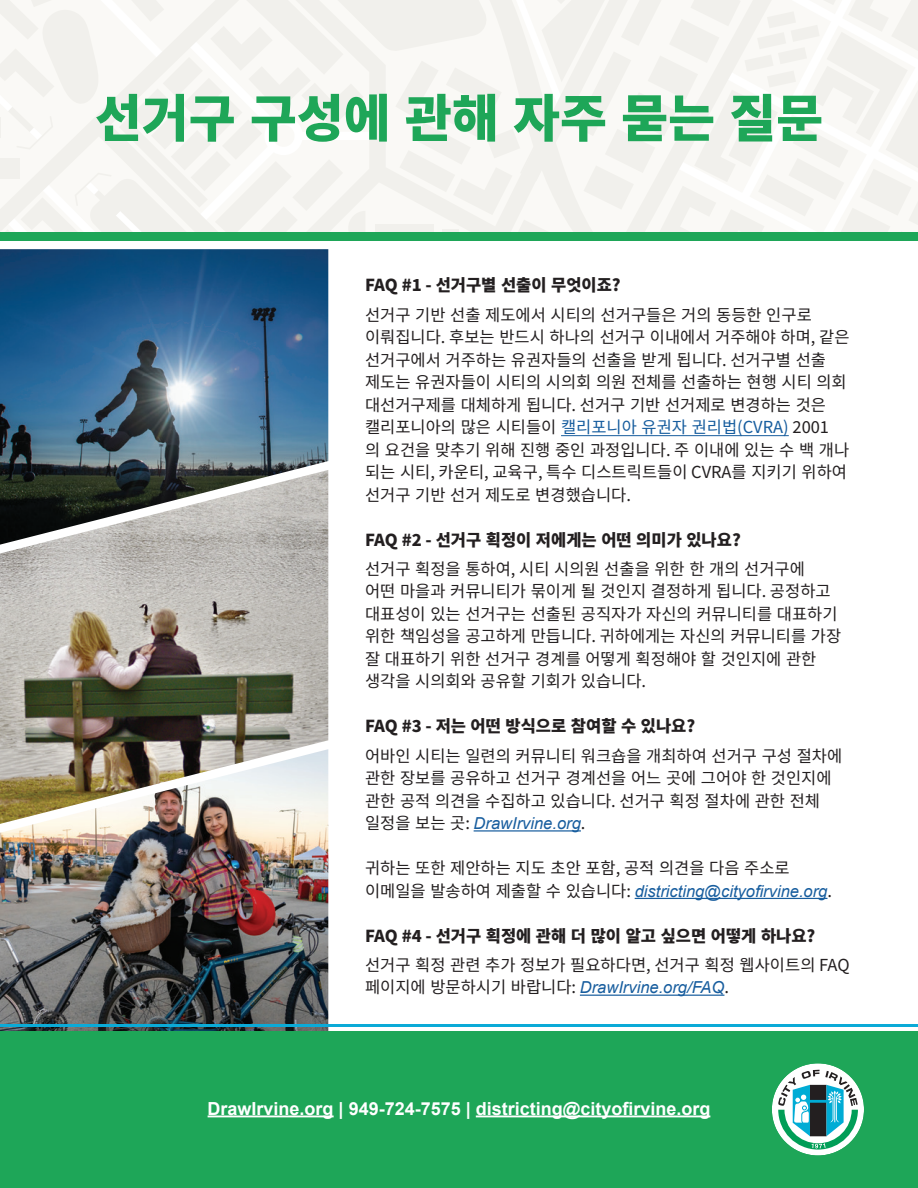
<style>
.page{position:relative;width:918px;height:1188px;background:#fff}
.page>*{position:absolute;margin:0;border:0;box-sizing:border-box;transform-origin:0 0}
.t1{font:800 51px "Source Han Sans K";color:#1ea658}
.t2{font:700 18px "Arial";color:#fff}
.t3{font:16.5px/22.5px "Source Han Sans K";color:#231f20}
.t4{font:800 16.5px "Source Han Sans K";color:#231f20}
.s1{color:#175d9e}
.s2{font-family:"Arial";font-style:italic;color:#175d9e}
</style>
<div class="page">
<img style="left:0;top:249px;width:328px;height:221px">
<img style="left:0;top:470px;width:328px;height:279px">
<img style="left:0;top:749px;width:328px;height:282px">
<svg style="left:0;top:0;width:918px;height:232px"></svg>
<hr style="left:0;top:1024px;width:918px;height:3px;background:#0baad7">
<div style="left:0;top:1031px;width:918px;height:157px;background:#1ea658"></div>
<div style="left:0;top:232px;width:918px;height:9px;background:#1ea658"></div>
<hr style="left:561px;top:435px;width:228px;height:1px;background:#175d9e">
<hr style="left:474px;top:830px;width:107px;height:2px;background:#175d9e">
<hr style="left:635px;top:898px;width:192px;height:1px;background:#175d9e">
<hr style="left:580px;top:995px;width:144px;height:1px;background:#175d9e">
<div style="left:772px;top:1063px;width:92px;height:92px;background:#fff;border-radius:50%"></div>
<svg style="left:778px;top:1070px;width:80px;height:80px"></svg>
<hr style="left:208px;top:1116px;width:126px;height:1px;background:#fff">
<hr style="left:476px;top:1116px;width:234px;height:1px;background:#fff">
<p class="t1" style="left:95px;top:89px;width:730px">선거구 구성에 관해 자주 묻는 질문</p>
<p class="t4" style="left:365px;top:276px;width:257px">FAQ #1 - 선거구별 선출이 무엇이죠?</p>
<p class="t3" style="left:365px;top:304px;width:486px">선거구 기반 선출 제도에서 시티의 선거구들은 거의 동등한 인구로 이뤄집니다. 후보는 반드시 하나의 선거구 이내에서 거주해야 하며, 같은 선거구에서 거주하는 유권자들의 선출을 받게 됩니다. 선거구별 선출 제도는 유권자들이 시티의 시의회 의원 전체를 선출하는 현행 시티 의회 대선거구제를 대체하게 됩니다. 선거구 기반 선거제로 변경하는 것은 캘리포니아의 많은 시티들이 <span class="s1">캘리포니아 유권자 권리법(CVRA)</span> 2001<br>의 요건을 맞추기 위해 진행 중인 과정입니다. 주 이내에 있는 수 백 개나 되는 시티, 카운티, 교육구, 특수 디스트릭트들이 CVRA를 지키기 위하여 선거구 기반 선거 제도로 변경했습니다.</p>
<p class="t4" style="left:365px;top:530px;width:377px">FAQ #2 - 선거구 획정이 저에게는 어떤 의미가 있나요?</p>
<p class="t3" style="left:365px;top:558px;width:478px">선거구 획정을 통하여, 시티 시의원 선출을 위한 한 개의 선거구에<br>어떤 마을과 커뮤니티가 묶이게 될 것인지 결정하게 됩니다. 공정하고 대표성이 있는 선거구는 선출된 공직자가 자신의 커뮤니티를 대표하기 위한 책임성을 공고하게 만듭니다. 귀하에게는 자신의 커뮤니티를 가장 잘 대표하기 위한 선거구 경계를 어떻게 획정해야 할 것인지에 관한 생각을 시의회와 공유할 기회가 있습니다.</p>
<p class="t4" style="left:365px;top:717px;width:332px">FAQ #3 - 저는 어떤 방식으로 참여할 수 있나요?</p>
<p class="t3" style="left:365px;top:745px;width:479px">어바인 시티는 일련의 커뮤니티 워크숍을 개최하여 선거구 구성 절차에 관한 장보를 공유하고 선거구 경계선을 어느 곳에 그어야 한 것인지에 관한 공적 의견을 수집하고 있습니다. 선거구 획정 절차에 관한 전체 일정을 보는 곳: <span class="s2">DrawIrvine.org</span>.</p>
<p class="t3" style="left:365px;top:857px;width:469px">귀하는 또한 제안하는 지도 초안 포함, 공적 의견을 다음 주소로 이메일을 발송하여 제출할 수 있습니다: <span class="s2">districting@cityofirvine.org</span>.</p>
<p class="t4" style="left:365px;top:926px;width:452px">FAQ #4 - 선거구 획정에 관해 더 많이 알고 싶으면 어떻게 하나요?</p>
<p class="t3" style="left:365px;top:954px;width:486px">선거구 획정 관련 추가 정보가 필요하다면, 선거구 획정 웹사이트의 FAQ 페이지에 방문하시기 바랍니다: <span class="s2">DrawIrvine.org/FAQ</span>.</p>
<p class="t2" style="left:208px;top:1096px;width:504px">DrawIrvine.org | 949-724-7575 | districting@cityofirvine.org</p>
</div>
